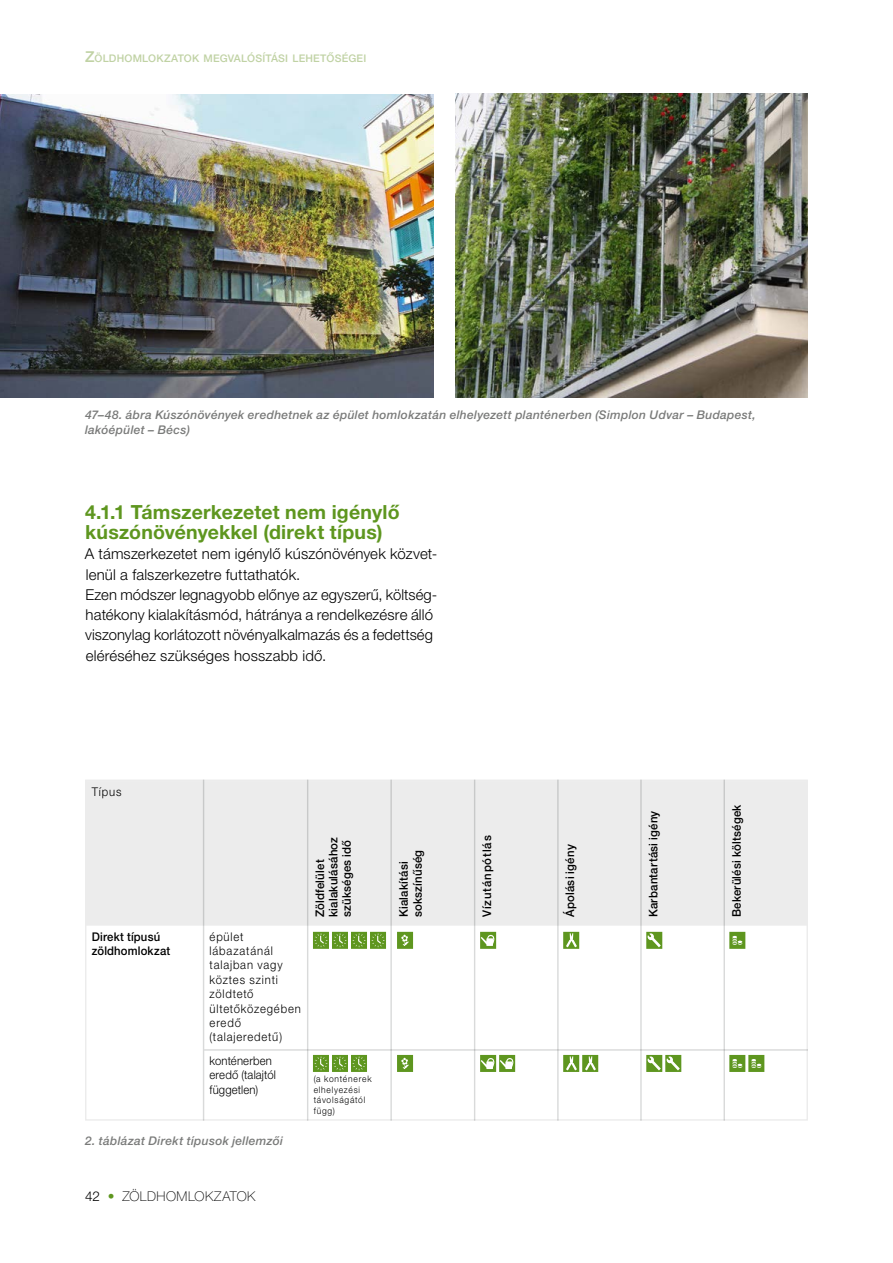
<style>
.page{position:relative;width:893px;height:1263px;background:#fff}
.page>*{position:absolute;margin:0;border:0;box-sizing:border-box;transform-origin:0 0}
.t1{font:700 19.5px/20.2px "Helvetica Neue LT Pro";letter-spacing:.01em;color:#5e961f}
.t2{font:300 15px/20.2px "Helvetica Neue LT Pro";letter-spacing:.01em;color:#000}
.t3{font:100 13.5px "Helvetica Neue LT Pro";letter-spacing:.035em;color:#000}
.t4{font:italic 500 12px/15px "Helvetica Neue LT Pro";letter-spacing:.025em;color:#7a7b7a}
.t5{font:300 12px/14.4px "Helvetica Neue LT Pro";letter-spacing:.07em;color:#000;scale:.94 1}
.t6{font:300 12px/14.4px "Helvetica Neue LT Pro";letter-spacing:.015em;color:#000;scale:.94 1}
.t7{font:500 12px/14.4px "Helvetica Neue LT Pro";letter-spacing:.015em;color:#000;scale:.94 1}
.t8{font:500 11.85px/13.4px "Helvetica Neue LT Pro";letter-spacing:.02em;color:#000;scale:.96 1}
.t9{font:500 11.85px "Helvetica Neue LT Pro";letter-spacing:.075em;color:#000;scale:.96 1}
.t10{font:500 10.5px "Helvetica Neue LT Pro";letter-spacing:.02em;color:#c0d2a4}
.t11{font:300 9px/10.8px "Helvetica Neue LT Pro";letter-spacing:.095em;color:#000;scale:.94 1}
.s1{font-size:15px}
.s2{font-weight:300}
.s3{font-weight:300;color:#5e961f}
</style>
<div class="page">
<img style="left:455px;top:94px;width:353px;height:303px">
<img style="left:0;top:95px;width:434px;height:302px">
<div style="left:87px;top:781px;width:719px;height:145px;background:#ececec"></div>
<svg style="left:313px;top:1055px;width:54px;height:17px"></svg>
<svg style="left:313px;top:932px;width:73px;height:17px"></svg>
<svg style="left:646px;top:932px;width:16px;height:17px"></svg>
<svg style="left:646px;top:1055px;width:35px;height:17px"></svg>
<svg style="left:480px;top:932px;width:16px;height:17px"></svg>
<svg style="left:480px;top:1055px;width:35px;height:17px"></svg>
<svg style="left:563px;top:932px;width:16px;height:17px"></svg>
<svg style="left:563px;top:1055px;width:35px;height:17px"></svg>
<svg style="left:729px;top:932px;width:16px;height:17px"></svg>
<svg style="left:729px;top:1055px;width:35px;height:17px"></svg>
<svg style="left:397px;top:932px;width:16px;height:17px"></svg>
<svg style="left:397px;top:1055px;width:16px;height:17px"></svg>
<hr style="left:203px;top:779px;width:1px;height:342px;background:#d9dada">
<hr style="left:204px;top:1049px;width:604px;height:2px;background:#d9dada">
<hr style="left:307px;top:779px;width:1px;height:342px;background:#d9dada">
<hr style="left:390px;top:779px;width:2px;height:342px;background:#d9dada">
<hr style="left:474px;top:779px;width:1px;height:342px;background:#d9dada">
<hr style="left:557px;top:779px;width:2px;height:342px;background:#d9dada">
<hr style="left:640px;top:779px;width:2px;height:342px;background:#d9dada">
<hr style="left:723px;top:779px;width:2px;height:342px;background:#d9dada">
<p class="t10" style="left:85px;top:52px;width:283px"><span class="s1">Z</span>ÖLDHOMLOKZATOK MEGVALÓSÍTÁSI LEHETŐSÉGEI</p>
<p class="t4" style="left:85px;top:408px;width:672px">47–48. ábra Kúszónövények eredhetnek az épület homlokzatán elhelyezett planténerben (Simplon Udvar – Budapest, lakóépület – Bécs)</p>
<h1 class="t1" style="left:85px;top:501px;width:316px">4.1.1 Támszerkezetet nem igénylő kúszónövényekkel (direkt típus)</h1>
<p class="t2" style="left:85px;top:544px;width:354px">A támszerkezetet nem igénylő kúszónövények közvet&shy;lenül a falszerkezetre futtathatók.<br>Ezen módszer legnagyobb előnye az egyszerű, költség&shy;hatékony kialakításmód, hátránya a rendelkezésre álló viszonylag korlátozott növényalkalmazás és a fedettség eléréséhez szükséges hosszabb idő.</p>
<p class="t5" style="left:92px;top:784px;width:33px">Típus</p>
<p class="t7" style="left:92px;top:929px;width:85px">Direkt típusú zöldhomlokzat</p>
<p class="t5" style="left:210px;top:929px;width:99px">épület lábazatánál talajban vagy köztes szinti zöldtető ültetőközegében eredő (talajeredetű)</p>
<p class="t6" style="left:210px;top:1053px;width:72px">konténerben eredő (talajtól független)</p>
<p class="t4" style="left:85px;top:1133px;width:199px">2. táblázat Direkt típusok jellemzői</p>
<p class="t8" style="left:313px;top:917px;width:85px;rotate:-90deg">Zöldfelület kialakulásához szükséges idő</p>
<p class="t11" style="left:314px;top:1073px;width:63px">(a konténerek elhelyezési távolságától függ)</p>
<p class="t3" style="left:85px;top:1189px;width:172px"><span class="s2">42</span> <span class="s3">•</span> ZÖLDHOMLOKZATOK</p>
<p class="t8" style="left:396px;top:917px;width:72px;line-height:14.2px;rotate:-90deg">Kialakítási sokszínűség</p>
<p class="t9" style="left:480px;top:917px;width:87px;rotate:-90deg">Vízutánpótlás</p>
<p class="t8" style="left:563px;top:917px;width:77px;rotate:-90deg">Ápolási igény</p>
<p class="t8" style="left:646px;top:917px;width:112px;rotate:-90deg">Karbantartási igény</p>
<p class="t8" style="left:730px;top:917px;width:119px;rotate:-90deg">Bekerülési költségek</p>
</div>
